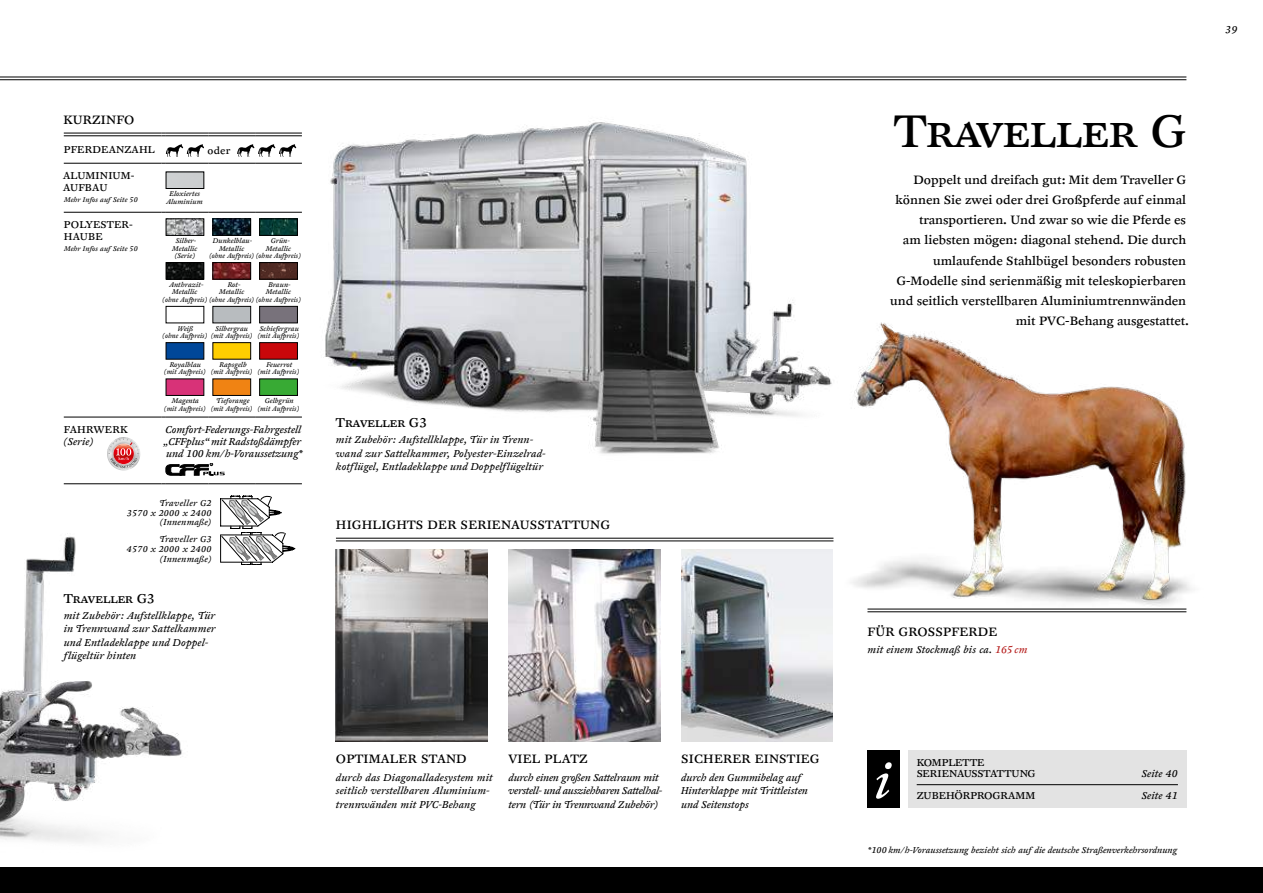
<style>
.page{position:relative;width:1263px;height:893px;background:#fff}
.page>*{position:absolute;margin:0;border:0;box-sizing:border-box;transform-origin:0 0}
.t1{font:italic 52.05px "Clifford Six Offc";color:#fff}
.t2{font:48px "Clifford Six Sc Offc";color:#000}
.t3{font:13.5px "Clifford Six Sc Offc";color:#000}
.t4{font:12.75px/20.2px "Clifford Six Offc";color:#000;text-align:right}
.t5{font:italic 10.5px/13.5px "Clifford Six Offc";color:#000}
.t6{font:italic 10.5px/13.5px "Clifford Six Offc";letter-spacing:-.03em;color:#000}
.t7{font:italic 10.5px/13.5px "Clifford Six Offc";letter-spacing:-.02em;color:#000}
.t8{font:10.5px/12px "Clifford Six Offc";letter-spacing:.015em;color:#000}
.t9{font:10.5px/11.2px "Clifford Six Offc";letter-spacing:-.015em;color:#000}
.t10{font:10.5px "Clifford Six Offc";letter-spacing:-.005em;color:#000}
.t11{font:italic 9px/9.8px "Clifford Six Offc";letter-spacing:.01em;color:#000;text-align:right}
.t12{font:italic 9px "Clifford Six Offc";letter-spacing:-.01em;color:#000}
.t13{font:italic 7.2px/7.5px "Clifford Six Offc";color:#000;text-align:center}
.t14{font:italic 7.2px "Clifford Six Offc";color:#000;scale:.92 1}
.s1{font-family:"Clifford Six Offc"}
.s2{color:#b51d1c}
</style>
<div class="page">
<div style="left:0;top:867px;width:1263px;height:26px;background:#000"></div>
<hr style="left:0;top:77px;width:1186px;height:1px;background:#000">
<hr style="left:0;top:79px;width:1186px;height:1px;background:#000">
<img style="left:851px;top:322px;width:341px;height:291px">
<img style="left:312px;top:76px;width:542px;height:386px">
<img style="left:336px;top:550px;width:152px;height:191px">
<img style="left:508px;top:550px;width:152px;height:191px">
<img style="left:681px;top:550px;width:152px;height:191px">
<div style="left:908px;top:750px;width:278px;height:58px;background:#e3e3e3"></div>
<div style="left:867px;top:750px;width:33px;height:58px;background:#000"></div>
<hr style="left:336px;top:538px;width:497px;height:1px;background:#000">
<hr style="left:336px;top:541px;width:497px;height:1px;background:#000">
<hr style="left:208px;top:163px;width:47px;height:1px;background:#000">
<hr style="left:255px;top:163px;width:47px;height:1px;background:#000">
<hr style="left:208px;top:212px;width:47px;height:1px;background:#000">
<hr style="left:255px;top:212px;width:47px;height:1px;background:#000">
<hr style="left:208px;top:133px;width:47px;height:1px;background:#000">
<hr style="left:208px;top:136px;width:47px;height:1px;background:#000">
<hr style="left:255px;top:133px;width:47px;height:1px;background:#000">
<hr style="left:255px;top:136px;width:47px;height:1px;background:#000">
<hr style="left:208px;top:417px;width:47px;height:1px;background:#000">
<hr style="left:255px;top:417px;width:47px;height:1px;background:#000">
<hr style="left:208px;top:483px;width:47px;height:1px;background:#000">
<hr style="left:255px;top:483px;width:47px;height:1px;background:#000">
<svg style="left:247px;top:144px;width:49px;height:13px"></svg>
<img style="left:247px;top:221px;width:2px;height:13px">
<div style="left:213px;top:219px;width:38px;height:17px;border:1px solid #000"></div>
<img style="left:261px;top:221px;width:35px;height:13px">
<div style="left:259px;top:219px;width:39px;height:17px;border:1px solid #000"></div>
<img style="left:247px;top:264px;width:2px;height:13px">
<div style="left:213px;top:262px;width:38px;height:17px;border:1px solid #000"></div>
<img style="left:261px;top:264px;width:35px;height:13px">
<div style="left:259px;top:262px;width:39px;height:17px;border:1px solid #000"></div>
<div style="left:213px;top:306px;width:38px;height:17px;background:#b8bcbf;border:1px solid #000"></div>
<div style="left:259px;top:306px;width:39px;height:17px;background:#78727b;border:1px solid #000"></div>
<div style="left:213px;top:342px;width:38px;height:17px;background:#ffce00;border:1px solid #000"></div>
<div style="left:259px;top:342px;width:39px;height:17px;background:#c9070a;border:1px solid #000"></div>
<div style="left:213px;top:379px;width:38px;height:17px;background:#f08313;border:1px solid #000"></div>
<div style="left:259px;top:379px;width:39px;height:17px;background:#38aa34;border:1px solid #000"></div>
<hr style="left:867px;top:609px;width:319px;height:1px;background:#000">
<hr style="left:867px;top:611px;width:319px;height:1px;background:#000">
<svg style="left:247px;top:496px;width:48px;height:69px"></svg>
<img style="left:0;top:76px;width:247px;height:766px">
<hr style="left:917px;top:784px;width:261px;height:1px;background:#000">
<p class="t4" style="left:64px;top:110px;width:72px">KURZINFO</p>
<p class="t8" style="left:64px;top:144px;width:93px">PFERDEANZAHL</p>
<p class="t8" style="left:208px;top:145px;width:24px">oder</p>
<p class="t8" style="left:63px;top:170px;width:73px">ALUMINIUM-<br>AUFBAU</p>
<p class="t13" style="left:64px;top:196px;width:75px">Mehr Infos auf Seite 50</p>
<p class="t13" style="left:166px;top:190px;width:38px">Eloxiertes<br>Aluminium</p>
<p class="t8" style="left:64px;top:219px;width:70px">POLYESTER-<br>HAUBE</p>
<p class="t13" style="left:64px;top:245px;width:75px">Mehr Infos auf Seite 50</p>
<p class="t13" style="left:172px;top:237px;width:27px">Silber-<br>Metallic (Serie)</p>
<p class="t13" style="left:213px;top:237px;width:41px">Dunkelblau-</p>
<p class="t13" style="left:266px;top:237px;width:27px">Grün-<br>Metallic</p>
<p class="t13" style="left:219px;top:245px;width:27px">Metallic</p>
<p class="t14" style="left:209px;top:252px;width:101px">(ohne Aufpreis) (ohne Aufpreis)</p>
<p class="t13" style="left:169px;top:281px;width:36px">Anthrazit-</p>
<p class="t13" style="left:172px;top:288px;width:27px">Metallic</p>
<p class="t14" style="left:162px;top:295px;width:152px">(ohne Aufpreis) (ohne Aufpreis) (ohne Aufpreis)</p>
<p class="t13" style="left:219px;top:281px;width:27px;text-align:left;text-indent:9px">Rot-<br>Metallic</p>
<p class="t13" style="left:266px;top:281px;width:27px">Braun-<br>Metallic</p>
<p class="t13" style="left:162px;top:325px;width:92px;text-align:left;text-indent:15px">Weiß<br>(ohne Aufpreis) (mit Aufpreis)</p>
<p class="t13" style="left:215px;top:325px;width:34px">Silbergrau</p>
<p class="t13" style="left:257px;top:325px;width:43px">Schiefergrau (mit Aufpreis)</p>
<p class="t8" style="left:64px;top:424px;width:65px">FAHRWERK</p>
<p class="t5" style="left:63px;top:435px;width:32px">(Serie)</p>
<p class="t13" style="left:164px;top:361px;width:43px">Royalblau (mit Aufpreis)</p>
<p class="t13" style="left:211px;top:361px;width:43px">Rapsgelb<br>(mit Aufpreis)</p>
<p class="t13" style="left:257px;top:361px;width:43px">Feuerrot<br>(mit Aufpreis)</p>
<p class="t13" style="left:164px;top:397px;width:43px">Magenta<br>(mit Aufpreis)</p>
<p class="t13" style="left:211px;top:397px;width:43px">Tieforange (mit Aufpreis)</p>
<p class="t13" style="left:257px;top:397px;width:43px">Gelbgrün (mit Aufpreis)</p>
<p class="t5" style="left:164px;top:424px;width:141px;line-height:12px">Comfort-Federungs-Fahrgestell „CFFplus“ mit Radstoßdämpfer und 100 km/h-Voraussetzung*</p>
<p class="t11" style="left:127px;top:498px;width:86px">Traveller G2<br>3570 x 2000 x 2400 (Innenmaße)</p>
<p class="t11" style="left:127px;top:534px;width:86px">Traveller G3<br>4570 x 2000 x 2400 (Innenmaße)</p>
<p class="t3" style="left:64px;top:591px;width:93px">Traveller G<span class="s1">3</span></p>
<p class="t5" style="left:64px;top:609px;width:153px">mit Zubehör: Aufstellklappe, Tür in Trennwand zur Sattelkammer und Entladeklappe und Doppel&shy;flügeltür hinten</p>
<p class="t3" style="left:336px;top:416px;width:93px">Traveller G<span class="s1">3</span></p>
<p class="t5" style="left:336px;top:433px;width:211px">mit Zubehör: Aufstellklappe, Tür in Trenn&shy;wand zur Sattelkammer, Polyester-Einzelrad&shy;kotflügel, Entladeklappe und Doppelflügeltür</p>
<p class="t4" style="left:336px;top:515px;width:276px">HIGHLIGHTS DER SERIENAUSSTATTUNG</p>
<p class="t4" style="left:336px;top:749px;width:132px">OPTIMALER STAND</p>
<p class="t5" style="left:336px;top:771px;width:158px">durch das Diagonalladesystem mit seitlich verstellbaren Aluminium&shy;trennwänden mit PVC-Behang</p>
<p class="t4" style="left:508px;top:749px;width:81px">VIEL PLATZ</p>
<p class="t6" style="left:508px;top:771px;width:156px">durch einen großen Sattelraum mit verstell- und ausziehbaren Sattelhal&shy;tern (Tür in Trennwand Zubehör)</p>
<p class="t4" style="left:681px;top:749px;width:140px">SICHERER EINSTIEG</p>
<p class="t7" style="left:681px;top:771px;width:129px">durch den Gummibelag auf<br>Hinterklappe mit Trittleisten und Seitenstops</p>
<h2 class="t2" style="left:894px;top:105px;width:294px">Traveller <span class="s1">G</span></h2>
<p class="t4" style="left:890px;top:170px;width:300px">Doppelt und dreifach gut: Mit dem Traveller G können Sie zwei oder drei Großpferde auf einmal transportieren. Und zwar so wie die Pferde es<br>am liebsten mögen: diagonal stehend. Die durch umlaufende Stahlbügel besonders robusten G-Modelle sind serienmäßig mit teleskopierbaren und seitlich verstellbaren Aluminiumtrennwänden mit PVC-Behang ausgestattet.</p>
<p class="t5" style="left:1225px;top:23px;width:14px">39</p>
<p class="t4" style="left:867px;top:622px;width:131px">FÜR GROSSPFERDE</p>
<p class="t5" style="left:867px;top:643px;width:161px">mit einem Stockmaß bis ca. <span class="s2">165 cm</span></p>
<h1 class="t1" style="left:874px;top:750px;width:19px">i</h1>
<p class="t9" style="left:917px;top:758px;width:120px">KOMPLETTE<br>SERIENAUSSTATTUNG</p>
<p class="t5" style="left:1142px;top:767px;width:38px">Seite 40</p>
<p class="t10" style="left:917px;top:790px;width:120px">ZUBEHÖRPROGRAMM</p>
<p class="t5" style="left:1142px;top:789px;width:38px">Seite 41</p>
<p class="t12" style="left:867px;top:844px;width:311px">*100 km/h-Voraussetzung bezieht sich auf die deutsche Straßenverkehrsordnung</p>
</div>
